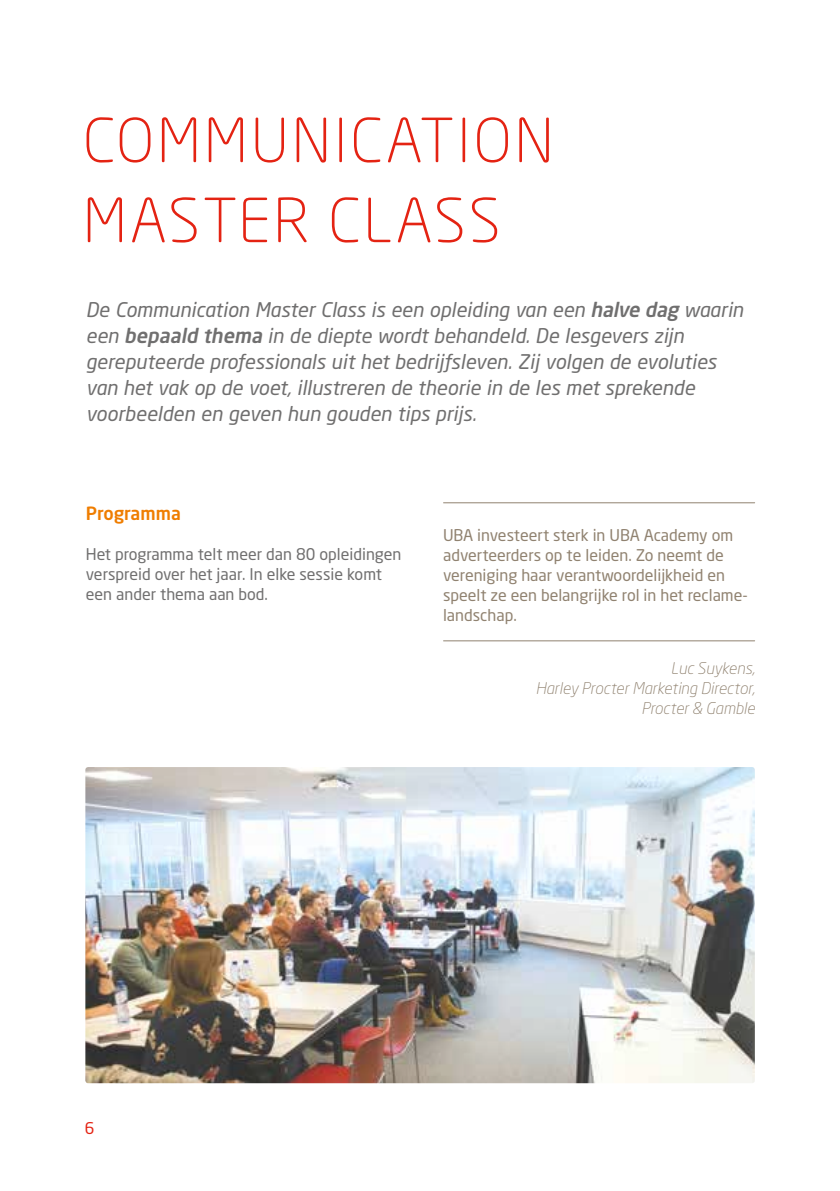
<style>
.page{position:relative;width:840px;height:1191px;background:#fff}
.page>*{position:absolute;margin:0;border:0;box-sizing:border-box;transform-origin:0 0}
.t1{font:300 60px/80px "Neo Sans W1 G";letter-spacing:.05em;color:#e42313}
.t2{font:italic 20px/26px "Neo Sans Std";color:#706f6f}
.t3{font:500 18px "Neo Sans W1 G";color:#ef7d00}
.t4{font:16px/20px "Neo Sans";color:#908270}
.t5{font:16px/20px "Neo Sans";color:#706f6f}
.t6{font:italic 300 16px/20px "Neo Sans Std";color:#908270;text-align:right}
.t7{font:16px "Neo Sans";color:#e42313}
.s1{font-family:"Neo Sans W1 G";font-weight:500}
.s2{font-weight:500}
</style>
<div class="page">
<hr style="left:443px;top:502px;width:311px;height:1px;background:#908270">
<hr style="left:443px;top:640px;width:311px;height:1px;background:#908270">
<img style="left:85px;top:767px;width:669px;height:316px">
<h1 class="t1" style="left:83px;top:99px;width:472px">COMMUNICATION<br>MASTER CLASS</h1>
<p class="t2" style="left:86px;top:297px;width:658px">De Communication Master Class is een opleiding van een <span class="s1">halvedag</span> waarin een <span class="s2">bepaald thema</span> in de diepte wordt behandeld. De lesgevers zijn gereputeerde professionals uit het bedrijfsleven. Zij volgen de evoluties van het vak op de voet, illustreren de theorie in de les met sprekende voorbeelden en geven hun gouden tips prijs.</p>
<p class="t3" style="left:86px;top:502px;width:96px">Programma</p>
<p class="t5" style="left:86px;top:544px;width:317px">Het programma telt meer dan 80 opleidingen verspreid over het jaar. In elke sessie komt een ander thema aan bod.</p>
<p class="t4" style="left:443px;top:525px;width:306px">UBA investeert sterk in UBA Academy om adverteerders op te leiden. Zo neemt de vereniging haar verantwoordelijkheid en speelt ze een belangrijke rol in het reclame&shy;landschap.</p>
<p class="t6" style="left:535px;top:658px;width:220px">Luc Suykens,<br>Harley Procter Marketing Director,<br>Procter &amp; Gamble</p>
<p class="t7" style="left:85px;top:1118px;width:11px">6</p>
</div>
